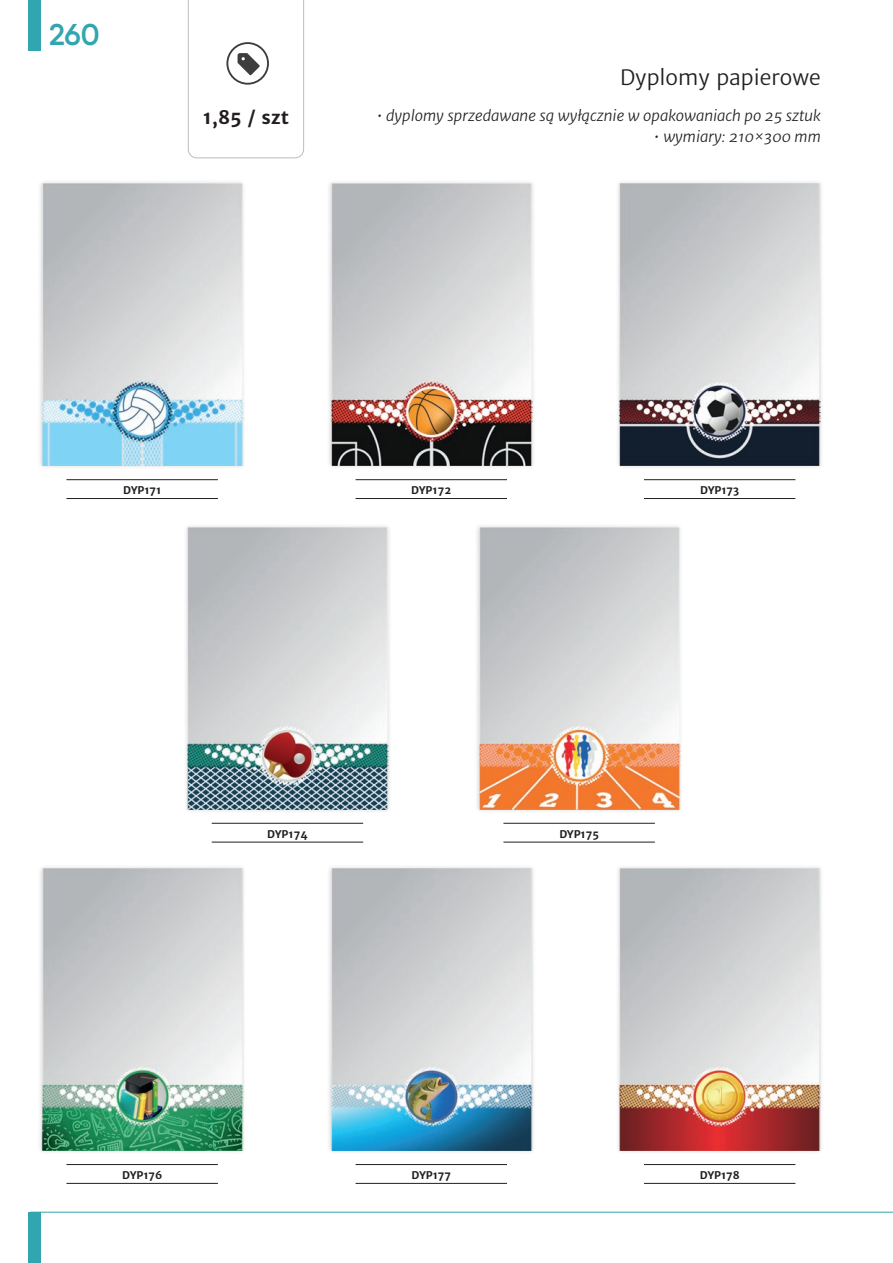
<style>
.page{position:relative;width:893px;height:1263px;background:#fff}
.page>*{position:absolute;margin:0;border:0;box-sizing:border-box;transform-origin:0 0}
.t1{font:600 30px "Qanelas";color:#32a6b0}
.t2{font:21px "Merriweather Sans";color:#231f20}
.t3{font:700 18.3px "Merriweather Sans";color:#231f20}
.t4{font:italic 15px "Merriweather Sans";color:#231f20}
.t5{font:700 10.5px "Merriweather Sans";color:#231f20}
</style>
<div class="page">
<div style="left:28px;top:0;width:13px;height:51px;background:#32a6b0"></div>
<hr style="left:30px;top:1212px;width:863px;height:1px;background:#32a6b0">
<div style="left:28px;top:1212px;width:13px;height:51px;background:#32a6b0"></div>
<div style="left:38px;top:179px;width:209px;height:291px;background:#231f20;opacity:.2"></div>
<img style="left:41px;top:184px;width:202px;height:281px">
<div style="left:327px;top:179px;width:209px;height:291px;background:#231f20;opacity:.2"></div>
<img style="left:330px;top:184px;width:202px;height:281px">
<div style="left:615px;top:179px;width:209px;height:291px;background:#231f20;opacity:.2"></div>
<img style="left:619px;top:184px;width:202px;height:281px">
<div style="left:183px;top:523px;width:209px;height:291px;background:#231f20;opacity:.2"></div>
<img style="left:186px;top:527px;width:202px;height:282px">
<div style="left:475px;top:523px;width:208px;height:291px;background:#231f20;opacity:.2"></div>
<img style="left:478px;top:527px;width:202px;height:282px">
<div style="left:37px;top:864px;width:210px;height:291px;background:#231f20;opacity:.2"></div>
<img style="left:41px;top:869px;width:202px;height:281px">
<div style="left:327px;top:864px;width:209px;height:291px;background:#231f20;opacity:.2"></div>
<img style="left:330px;top:869px;width:202px;height:281px">
<div style="left:615px;top:864px;width:209px;height:291px;background:#231f20;opacity:.2"></div>
<img style="left:619px;top:869px;width:202px;height:281px">
<hr style="left:66px;top:479px;width:152px;height:1px;background:#231f20">
<hr style="left:66px;top:498px;width:152px;height:1px;background:#231f20">
<hr style="left:212px;top:823px;width:151px;height:1px;background:#231f20">
<hr style="left:212px;top:842px;width:151px;height:1px;background:#231f20">
<hr style="left:66px;top:1164px;width:152px;height:1px;background:#231f20">
<hr style="left:66px;top:1183px;width:152px;height:1px;background:#231f20">
<hr style="left:356px;top:479px;width:151px;height:1px;background:#231f20">
<hr style="left:356px;top:498px;width:151px;height:1px;background:#231f20">
<hr style="left:356px;top:1164px;width:151px;height:1px;background:#231f20">
<hr style="left:356px;top:1183px;width:151px;height:1px;background:#231f20">
<hr style="left:644px;top:479px;width:151px;height:1px;background:#231f20">
<hr style="left:644px;top:498px;width:151px;height:1px;background:#231f20">
<hr style="left:503px;top:823px;width:152px;height:1px;background:#231f20">
<hr style="left:503px;top:842px;width:152px;height:1px;background:#231f20">
<hr style="left:644px;top:1164px;width:151px;height:1px;background:#231f20">
<hr style="left:644px;top:1183px;width:151px;height:1px;background:#231f20">
<svg style="left:188px;top:0;width:116px;height:158px"></svg>
<h1 class="t1" style="left:49px;top:16px;width:52px">260</h1>
<p class="t3" style="left:203px;top:106px;width:88px">1,85 / szt</p>
<h2 class="t2" style="left:620px;top:65px;width:202px">Dyplomy papierowe</h2>
<p class="t4" style="left:376px;top:107px;width:446px">• dyplomy sprzedawane są wyłącznie w opakowaniach po 25 sztuk</p>
<p class="t4" style="left:653px;top:128px;width:169px">• wymiary: 210×300 mm</p>
<p class="t5" style="left:123px;top:484px;width:40px">DYP171</p>
<p class="t5" style="left:411px;top:484px;width:42px">DYP172</p>
<p class="t5" style="left:700px;top:484px;width:41px">DYP173</p>
<p class="t5" style="left:267px;top:827px;width:42px">DYP174</p>
<p class="t5" style="left:559px;top:827px;width:41px">DYP175</p>
<p class="t5" style="left:122px;top:1169px;width:42px">DYP176</p>
<p class="t5" style="left:411px;top:1169px;width:41px">DYP177</p>
<p class="t5" style="left:700px;top:1169px;width:41px">DYP178</p>
</div>
